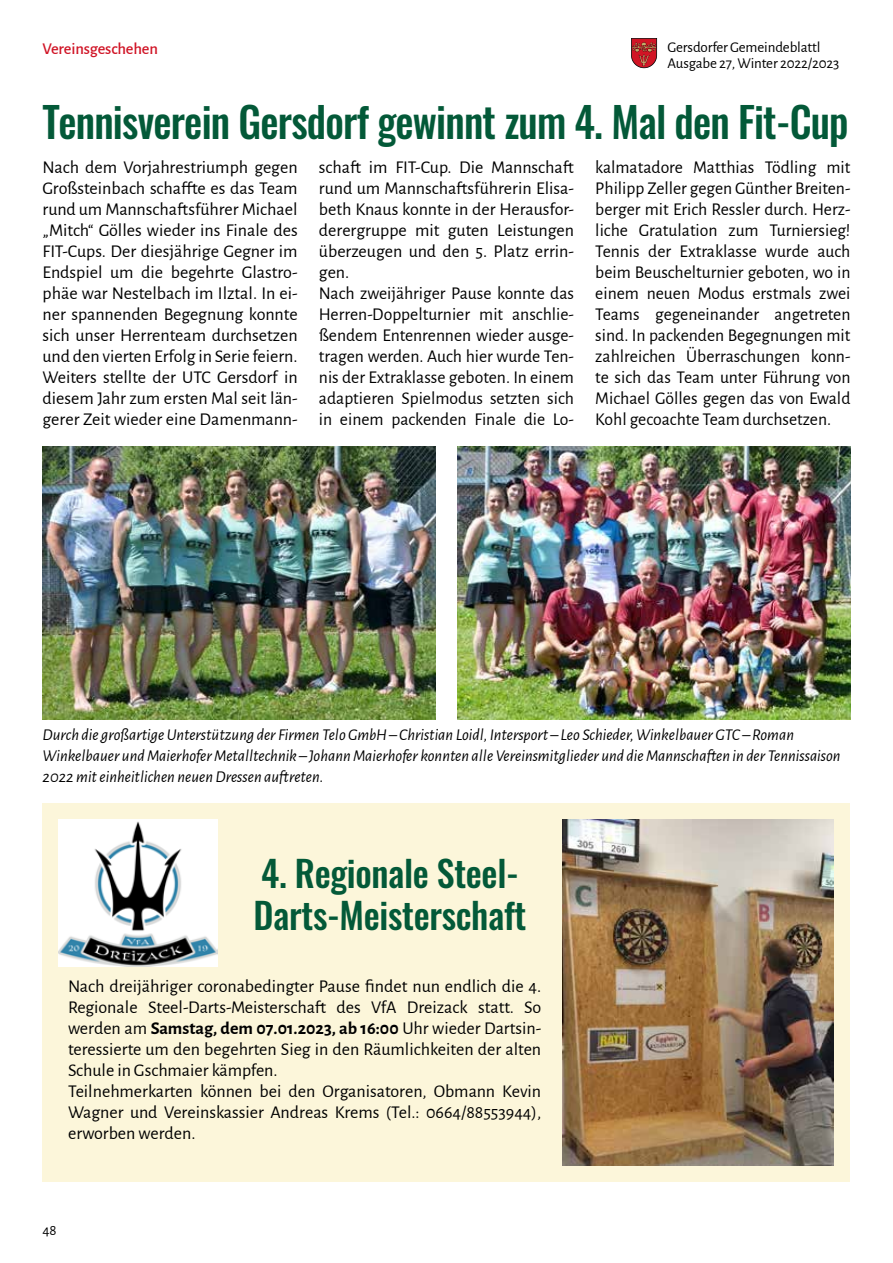
<style>
.page{position:relative;width:893px;height:1263px;background:#fff}
.page>*{position:absolute;margin:0;border:0;box-sizing:border-box;transform-origin:0 0}
.t1{font:500 42px "Oswald";letter-spacing:-.02em;color:#035938}
.t2{font:500 36px/42px "Oswald";letter-spacing:-.01em;color:#035938}
.t3{font:18px/21px "Alegreya Sans";color:#000;text-align:justify}
.t4{font:italic 16.5px/21px "Alegreya Sans";color:#000}
.t5{font:500 16.5px "Alegreya Sans";letter-spacing:-.01em;color:#d01325}
.t6{font:15px/16.2px "Alegreya Sans";letter-spacing:-.01em;color:#000}
.s1{font-weight:700}
</style>
<div class="page">
<img style="left:43px;top:446px;width:393px;height:273px">
<img style="left:457px;top:446px;width:393px;height:273px">
<div style="left:43px;top:803px;width:807px;height:378px;background:#fcf6da"></div>
<img style="left:562px;top:819px;width:271px;height:347px">
<img style="left:59px;top:819px;width:159px;height:147px">
<svg style="left:631px;top:38px;width:26px;height:30px"></svg>
<p class="t5" style="left:43px;top:37px;width:117px">Vereinsgeschehen</p>
<p class="t6" style="left:668px;top:38px;width:173px">Gersdorfer Gemeindeblattl<br>Ausgabe 27, Winter 2022/2023</p>
<h1 class="t1" style="left:43px;top:100px;width:808px">Tennisverein Gersdorf gewinnt zum 4. Mal den Fit-Cup</h1>
<p class="t3" style="left:43px;top:156px;width:257px">Nach dem Vorjahrestriumph gegen Großsteinbach schaffte es das Team rund um Mannschaftsführer Michael „Mitch“ Gölles wieder ins Finale des FIT-Cups. Der diesjährige Gegner im Endspiel um die begehrte Glastro&shy;phäe war Nestelbach im Ilztal. In ei&shy;ner spannenden Begegnung konnte sich unser Herrenteam durchsetzen und den vierten Erfolg in Serie feiern.<br>Weiters stellte der UTC Gersdorf in diesem Jahr zum ersten Mal seit län&shy;gerer Zeit wieder eine Damenmann-</p>
<p class="t3" style="left:319px;top:156px;width:257px;text-align:left">schaft im FIT-Cup. Die Mannschaft rund um Mannschaftsführerin Elisa&shy;beth Knaus konnte in der Herausfor&shy;derergruppe mit guten Leistungen überzeugen und den 5. Platz errin&shy;gen.<br>Nach zweijähriger Pause konnte das Herren-Doppelturnier mit anschlie&shy;ßendem Entenrennen wieder ausge&shy;tragen werden. Auch hier wurde Ten&shy;nis der Extraklasse geboten. In einem adaptieren Spielmodus setzten sich in einem packenden Finale die Lo-</p>
<p class="t3" style="left:595px;top:156px;width:257px">kalmatadore Matthias Tödling mit Philipp Zeller gegen Günther Breiten&shy;berger mit Erich Ressler durch. Herz&shy;liche Gratulation zum Turniersieg!<br>Tennis der Extraklasse wurde auch beim Beuschelturnier geboten, wo in einem neuen Modus erstmals zwei Teams gegeneinander angetreten sind. In packenden Begegnungen mit zahlreichen Überraschungen konn&shy;te sich das Team unter Führung von Michael Gölles gegen das von Ewald Kohl gecoachte Team durchsetzen.</p>
<p class="t4" style="left:43px;top:724px;width:800px">Durch die großartige Unterstützung der Firmen Telo GmbH – Christian Loidl, Intersport – Leo Schieder, Winkelbauer GTC – Roman<br>Winkelbauer und Maierhofer Metalltechnik – Johann Maierhofer konnten alle Vereinsmitglieder und die Mannschaften in der Tennissaison<br>2022 mit einheitlichen neuen Dressen auftreten.</p>
<h2 class="t2" style="left:254px;top:854px;width:275px">4. Regionale Steel-<br>Darts-Meisterschaft</h2>
<p class="t3" style="left:68px;top:975px;width:475px;text-align:left">Nach dreijähriger coronabedingter Pause findet nun endlich die 4.<br>Regionale Steel-Darts-Meisterschaft des VfA Dreizack statt. So werden am <span class="s1">Samstag, dem 07.01.2023, ab 16:00</span> Uhr wieder Dartsin&shy;teressierte um den begehrten Sieg in den Räumlichkeiten der alten Schule in Gschmaier kämpfen.<br>Teilnehmerkarten können bei den Organisatoren, Obmann Kevin Wagner und Vereinskassier Andreas Krems (Tel.: 0664/88553944), erworben werden.</p>
<p class="t6" style="left:43px;top:1221px;width:16px">48</p>
</div>
